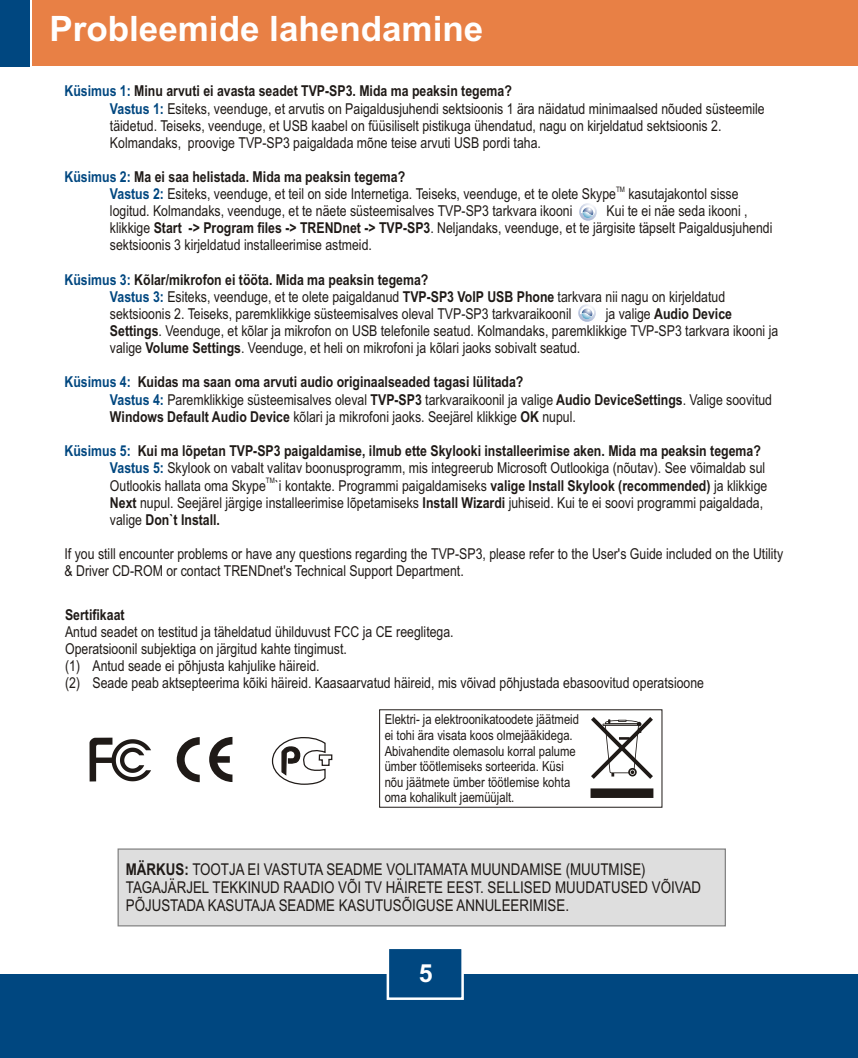
<style>
.page{position:relative;width:858px;height:1058px;background:#fff}
.page>*{position:absolute;margin:0;border:0;box-sizing:border-box;transform-origin:0 0}
.t1{font:700 35px "Arial";color:#fff}
.t2{font:700 25px "Arial";color:#fff}
.t3{font:16.25px/18.5px "Arial Narrow";color:#1f1a17}
.t4{font:15px/17.2px "Arial Narrow";color:#1f1a17}
.t5{font:700 15px "Arial Narrow";color:#1f1a17}
.t6{font:13.75px/15.5px "Arial Narrow";color:#1f1a17}
.t7{font:7.5px "Arial Narrow";color:#1f1a17}
.s1{font-weight:700;color:#004780}
.s2{font-weight:700}
</style>
<div class="page">
<div style="left:32px;top:0;width:826px;height:66px;background:#e88045"></div>
<div style="left:0;top:0;width:29px;height:66px;background:#004780"></div>
<div style="left:0;top:973px;width:858px;height:85px;background:#004780"></div>
<svg style="left:385px;top:949px;width:80px;height:51px"></svg>
<svg style="left:579px;top:203px;width:17px;height:18px"></svg>
<svg style="left:578px;top:304px;width:18px;height:18px"></svg>
<svg style="left:89px;top:737px;width:62px;height:44px"></svg>
<svg style="left:177px;top:737px;width:23px;height:45px"></svg>
<svg style="left:209px;top:737px;width:23px;height:45px"></svg>
<svg style="left:591px;top:717px;width:62px;height:62px"></svg>
<svg style="left:602px;top:719px;width:39px;height:57px"></svg>
<div style="left:590px;top:788px;width:63px;height:10px;background:#1f1a17"></div>
<div style="left:117px;top:848px;width:609px;height:79px;background:#dedede"></div>
<svg style="left:271px;top:737px;width:62px;height:48px"></svg>
<h1 class="t1" style="left:49px;top:16px;width:435px">Probleemide lahendamine</h1>
<p class="t4" style="left:110px;top:84px;width:656px;text-indent:-45px"><span class="s1">Küsimus 1:</span> <span class="s2">Minu arvuti ei avasta seadet TVP-SP3. Mida ma peaksin tegema?<br></span><span class="s1">Vastus 1:</span> Esiteks, veenduge, et arvutis on Paigaldusjuhendi sektsioonis 1 ära näidatud minimaalsed nõuded süsteemile</p>
<p class="t4" style="left:110px;top:118px;width:613px">täidetud. Teiseks, veenduge, et USB kaabel on füüsiliselt pistikuga ühendatud, nagu on kirjeldatud sektsioonis 2.<br>Kolmandaks, proovige TVP-SP3 paigaldada mõne teise arvuti USB pordi taha.</p>
<p class="t4" style="left:628px;top:187px;width:112px">kasutajakontol sisse</p>
<p class="t4" style="left:110px;top:204px;width:464px">logitud. Kolmandaks, veenduge, et te näete süsteemisalves TVP-SP3 tarkvara ikooni</p>
<p class="t4" style="left:110px;top:169px;width:507px;text-indent:-45px"><span class="s1">Küsimus 2:</span> <span class="s2">Ma ei saa helistada. Mida ma peaksin tegema?<br></span><span class="s1">Vastus 2:</span> Esiteks, veenduge, et teil on side Internetiga. Teiseks, veenduge, et te olete Skype</p>
<p class="t7" style="left:616px;top:186px;width:10px">TM</p>
<p class="t4" style="left:110px;top:204px;width:664px;text-indent:496px">Kui te ei näe seda ikooni , klikkige <span class="s2">Start -&gt; Program files -&gt; TRENDnet -&gt; TVP-SP3</span>. Neljandaks, veenduge, et te järgisite täpselt Paigaldusjuhendi sektsioonis 3 kirjeldatud installeerimise astmeid.</p>
<p class="t4" style="left:110px;top:272px;width:616px;text-indent:-45px"><span class="s1">Küsimus 3:</span> <span class="s2">Kõlar/mikrofon ei tööta. Mida ma peaksin tegema?<br></span><span class="s1">Vastus 3:</span> Esiteks, veenduge, et te olete paigaldanud <span class="s2">TVP-SP3 VoIP USB Phone</span> tarkvara nii nagu on kirjeldatud</p>
<p class="t4" style="left:110px;top:306px;width:463px">sektsioonis 2. Teiseks, paremklikkige süsteemisalves oleval TVP-SP3 tarkvaraikoonil</p>
<p class="t4" style="left:110px;top:306px;width:669px;text-indent:495px">ja valige <span class="s2">Audio Device<br>Settings</span>. Veenduge, et kõlar ja mikrofon on USB telefonile seatud. Kolmandaks, paremklikkige TVP-SP3 tarkvara ikooni ja valige <span class="s2">Volume Settings</span>. Veenduge, et heli on mikrofoni ja kõlari jaoks sobivalt seatud.</p>
<p class="t5" style="left:138px;top:376px;width:387px">Kuidas ma saan oma arvuti audio originaalseaded tagasi lülitada?</p>
<p class="t4" style="left:110px;top:409px;width:467px"><span class="s2">Windows Default Audio Device</span> kõlari ja mikrofoni jaoks. Seejärel klikkige <span class="s2">OK</span> nupul.</p>
<p class="t5" style="left:138px;top:445px;width:624px">Kui ma lõpetan TVP-SP3 paigaldamise, ilmub ette Skylooki installeerimise aken. Mida ma peaksin tegema?</p>
<p class="t4" style="left:110px;top:478px;width:157px">Outlookis hallata oma Skype</p>
<p class="t4" style="left:110px;top:375px;width:663px;text-indent:-45px"><span class="s1">Küsimus 4:<br>Vastus 4:</span> Paremklikkige süsteemisalves oleval <span class="s2">TVP-SP3</span> tarkvaraikoonil ja valige <span class="s2">Audio DeviceSettings</span>. Valige soovitud</p>
<p class="t4" style="left:110px;top:443px;width:656px;text-indent:-45px"><span class="s1">Küsimus 5:<br>Vastus 5:</span> Skylook on vabalt valitav boonusprogramm, mis integreerub Microsoft Outlookiga (nõutav). See võimaldab sul</p>
<p class="t7" style="left:266px;top:477px;width:10px">TM</p>
<p class="t4" style="left:110px;top:478px;width:658px;text-indent:165px">`i kontakte. Programmi paigaldamiseks <span class="s2">valige Install Skylook (recommended)</span> ja klikkige<br><span class="s2">Next</span> nupul. Seejärel järgige installeerimise lõpetamiseks <span class="s2">Install Wizardi</span> juhiseid. Kui te ei soovi programmi paigaldada, valige <span class="s2">Don`t Install.</span></p>
<p class="t4" style="left:65px;top:546px;width:720px">If you still encounter problems or have any questions regarding the TVP-SP3, please refer to the User's Guide included on the Utility &amp; Driver CD-ROM or contact TRENDnet's Technical Support Department.</p>
<p class="t5" style="left:65px;top:609px;width:61px">Sertifikaat</p>
<p class="t4" style="left:65px;top:624px;width:640px">Antud seadet on testitud ja täheldatud ühilduvust FCC ja CE reeglitega.<br>Operatsioonil subjektiga on järgitud kahte tingimust.<br>(1) Antud seade ei põhjusta kahjulike häireid.<br>(2) Seade peab aktsepteerima kõiki häireid. Kaasaarvatud häireid, mis võivad põhjustada ebasoovitud operatsioone</p>
<p class="t6" style="left:384px;top:713px;width:196px">Elektri- ja elektroonikatoodete jäätmeid ei tohi ära visata koos olmejääkidega.<br>Abivahendite olemasolu korral palume ümber töötlemiseks sorteerida. Küsi nõu jäätmete ümber töötlemise kohta oma kohalikult jaemüüjalt.</p>
<p class="t3" style="left:126px;top:861px;width:577px"><span class="s2">MÄRKUS:</span> TOOTJA EI VASTUTA SEADME VOLITAMATA MUUNDAMISE (MUUTMISE)<br>TAGAJÄRJEL TEKKINUD RAADIO VÕI TV HÄIRETE EEST. SELLISED MUUDATUSED VÕIVAD<br>PÕJUSTADA KASUTAJA SEADME KASUTUSÕIGUSE ANNULEERIMISE.</p>
<h2 class="t2" style="left:418px;top:963px;width:15px">5</h2>
</div>
